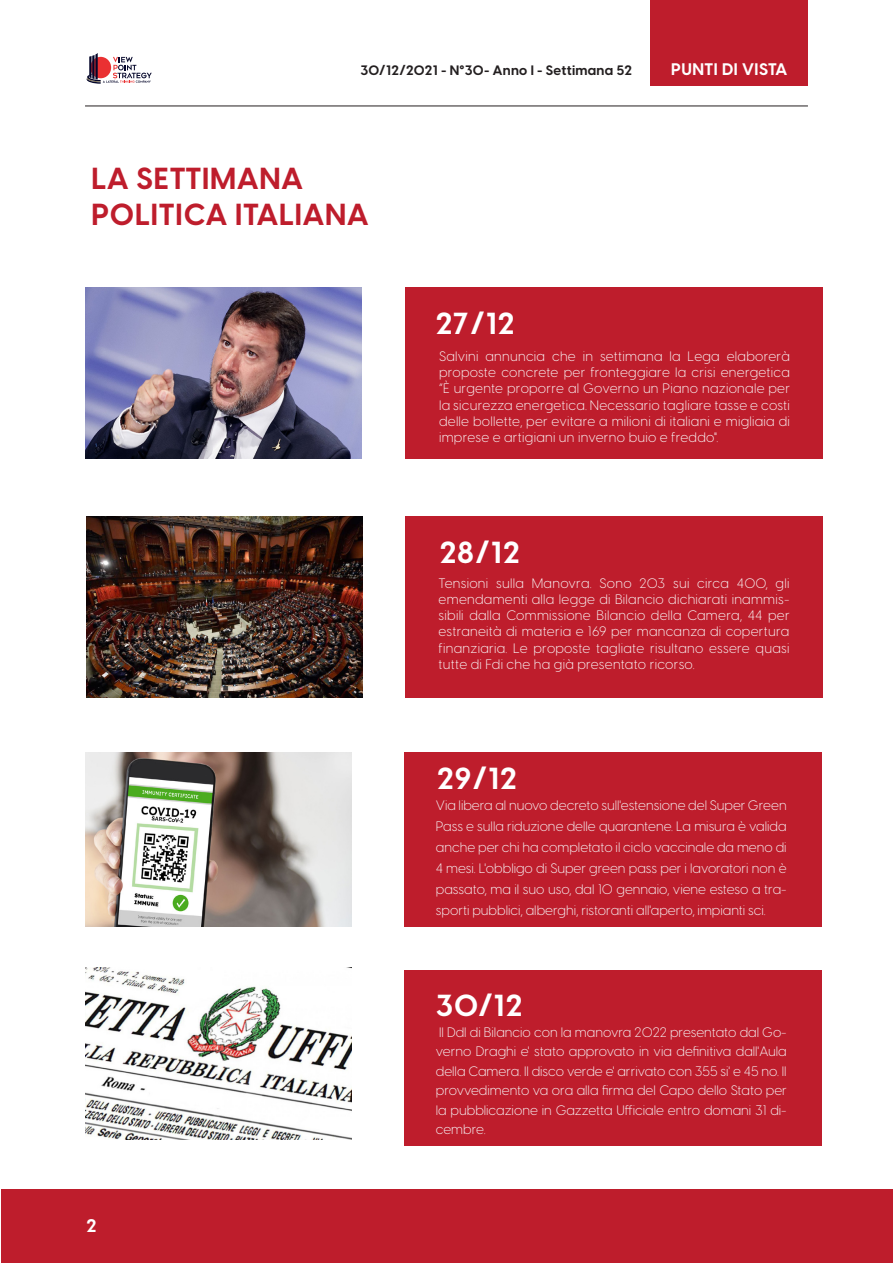
<style>
.page{position:relative;width:893px;height:1263px;background:#fff}
.page>*{position:absolute;margin:0;border:0;box-sizing:border-box;transform-origin:0 0}
.titolo{font:700 30px "Visby CF";letter-spacing:.03em;color:#be1d2c}
.titolo-2{font:700 30px "Visby CF";letter-spacing:.03em;color:#fff}
.t1{font:700 18px "Visby CF";color:#fff}
.t2{font:700 16.5px "Visby CF";letter-spacing:.03em;color:#fff}
.testo{font:300 13.5px/16.2px "Visby CF";letter-spacing:.02em;color:#fafafa;text-align:justify}
.testo-2{font:300 13.5px/21px "Visby CF";color:#f7f7f8;text-align:justify}
.Stile_di_paragrafo_1{font:300 13.5px/19.5px "Visby CF";color:#f7f7f8;text-align:justify}
.t3{font:700 13.5px "Visby CF";letter-spacing:.02em;color:#231f20}
</style>
<div class="page">
<div style="left:651px;top:0;width:157px;height:85px;background:#be1d2c"></div>
<div style="left:1px;top:1189px;width:892px;height:74px;background:#be1d2c"></div>
<svg style="left:87px;top:53px;width:65px;height:31px"></svg>
<hr style="left:85px;top:106px;width:723px;height:1px;background:#231f20">
<div style="left:405px;top:287px;width:418px;height:171px;background:#be1d2c"></div>
<div style="left:405px;top:970px;width:417px;height:176px;background:#be1d2c"></div>
<img style="left:85px;top:967px;width:267px;height:173px">
<div style="left:405px;top:516px;width:418px;height:181px;background:#be1d2c"></div>
<img style="left:86px;top:516px;width:276px;height:181px">
<div style="left:404px;top:753px;width:417px;height:174px;background:#be1d2c"></div>
<img style="left:85px;top:753px;width:267px;height:174px">
<img style="left:86px;top:287px;width:275px;height:171px">
<p class="t3" style="left:360px;top:62px;width:273px">30/12/2021 - N°30- Anno I - Settimana 52</p>
<p class="t2" style="left:671px;top:58px;width:118px">PUNTI DI VISTA</p>
<p class="titolo" style="left:91px;top:159px;width:213px">LA SETTIMANA</p>
<p class="titolo" style="left:91px;top:195px;width:279px">POLITICA ITALIANA</p>
<h2 class="t1" style="left:87px;top:1214px;width:11px">2</h2>
<p class="titolo-2" style="left:436px;top:305px;width:80px">27/12</p>
<p class="testo" style="left:439px;top:348px;width:353px">Salvini annuncia che in settimana la Lega elaborerà proposte concrete per fronteggiare la crisi energetica “È urgente proporre al Governo un Piano nazionale per la sicurezza energetica. Necessario tagliare tasse e costi delle bollette, per evitare a milioni di italiani e migliaia di imprese e artigiani un inverno buio e freddo".</p>
<p class="titolo-2" style="left:440px;top:533px;width:81px">28/12</p>
<p class="testo" style="left:439px;top:575px;width:353px">Tensioni sulla Manovra. Sono 203 sui circa 400, gli emendamenti alla legge di Bilancio dichiarati inammis&shy;sibili dalla Commissione Bilancio della Camera, 44 per estraneità di materia e 169 per mancanza di copertura finanziaria. Le proposte tagliate risultano essere quasi tutte di Fdi che ha già presentato ricorso.</p>
<p class="titolo-2" style="left:437px;top:759px;width:81px">29/12</p>
<p class="testo-2" style="left:436px;top:795px;width:352px">Via libera al nuovo decreto sull'estensione del Super Green Pass e sulla riduzione delle quarantene. La misura è valida anche per chi ha completato il ciclo vaccinale da meno di 4 mesi. L'obbligo di Super green pass per i lavoratori non è passato, ma il suo uso, dal 10 gennaio, viene esteso a tra&shy;sporti pubblici, alberghi, ristoranti all'aperto, impianti sci.</p>
<p class="titolo-2" style="left:436px;top:986px;width:88px">30/12</p>
<p class="Stile_di_paragrafo_1" style="left:436px;top:1022px;width:353px">Il Ddl di Bilancio con la manovra 2022 presentato dal Go&shy;verno Draghi e' stato approvato in via definitiva dall'Aula della Camera. Il disco verde e' arrivato con 355 si' e 45 no. Il provvedimento va ora alla firma del Capo dello Stato per la pubblicazione in Gazzetta Ufficiale entro domani 31 di&shy;cembre.</p>
</div>
